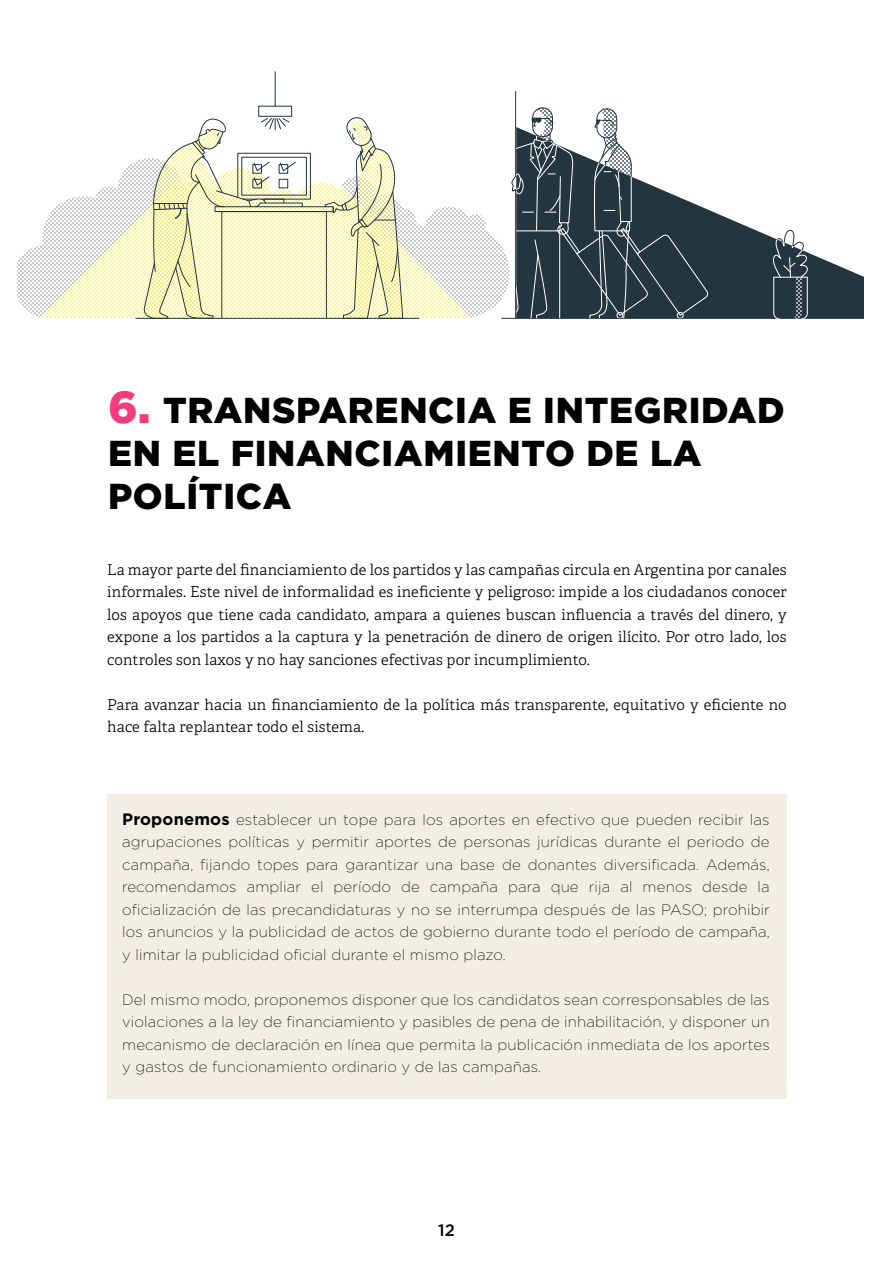
<style>
.page{position:relative;width:893px;height:1263px;background:#fff}
.page>*{position:absolute;margin:0;border:0;box-sizing:border-box;transform-origin:0 0}
.t1{font:900 36px/43.2px "Gotham HTF";letter-spacing:.02em;color:#000}
.t2{font:500 16.5px "Gotham HTF";color:#000}
.t3{font:200 15px/22.5px "Gotham HTF";letter-spacing:.01em;color:#000;text-align:justify}
.t4{font:300 15px/22.5px "Adelle";letter-spacing:.01em;color:#000;text-align:justify}
.s1{font-size:45px;color:#f43c7d}
.s2{font-weight:700;font-size:16.5px}
</style>
<div class="page">
<div style="left:107px;top:794px;width:680px;height:304px;background:#f1eee3"></div>
<hr style="left:502px;top:318px;width:361px;height:1px;background:#23353e">
<hr style="left:515px;top:91px;width:1px;height:85px;background:#23353e">
<hr style="left:275px;top:72px;width:1px;height:34px;background:#23353e">
<svg style="left:710px;top:210px;width:153px;height:108px;fill:#23353e"></svg>
<svg style="left:17px;top:104px;width:693px;height:216px"></svg>
<svg style="left:772px;top:230px;width:38px;height:89px;background:#5b696f"></svg>
<h1 class="t1" style="left:108px;top:387px;width:678px"><span class="s1">6.</span> TRANSPARENCIA E INTEGRIDAD<br>EN EL FINANCIAMIENTO DE LA<br>POLÍTICA</h1>
<p class="t4" style="left:107px;top:558px;width:681px">La mayor parte del financiamiento de los partidos y las campañas circula en Argentina por canales informales. Este nivel de informalidad es ineficiente y peligroso: impide a los ciudadanos conocer los apoyos que tiene cada candidato, ampara a quienes buscan influencia a través del dinero, y expone a los partidos a la captura y la penetración de dinero de origen ilícito. Por otro lado, los controles son laxos y no hay sanciones efectivas por incumplimiento.</p>
<p class="t4" style="left:107px;top:693px;width:681px">Para avanzar hacia un financiamiento de la política más transparente, equitativo y eficiente no hace falta replantear todo el sistema.</p>
<p class="t3" style="left:122px;top:808px;width:649px"><span class="s2">Proponemos</span> establecer un tope para los aportes en efectivo que pueden recibir las agrupaciones políticas y permitir aportes de personas jurídicas durante el periodo de campaña, fijando topes para garantizar una base de donantes diversificada. Además, recomendamos ampliar el período de campaña para que rija al menos desde la oficialización de las precandidaturas y no se interrumpa después de las PASO; prohibir los anuncios y la publicidad de actos de gobierno durante todo el período de campaña, y limitar la publicidad oficial durante el mismo plazo.</p>
<p class="t3" style="left:122px;top:988px;width:649px">Del mismo modo, proponemos disponer que los candidatos sean corresponsables de las violaciones a la ley de financiamiento y pasibles de pena de inhabilitación, y disponer un mecanismo de declaración en línea que permita la publicación inmediata de los aportes y gastos de funcionamiento ordinario y de las campañas.</p>
<p class="t2" style="left:438px;top:1221px;width:18px">12</p>
</div>
